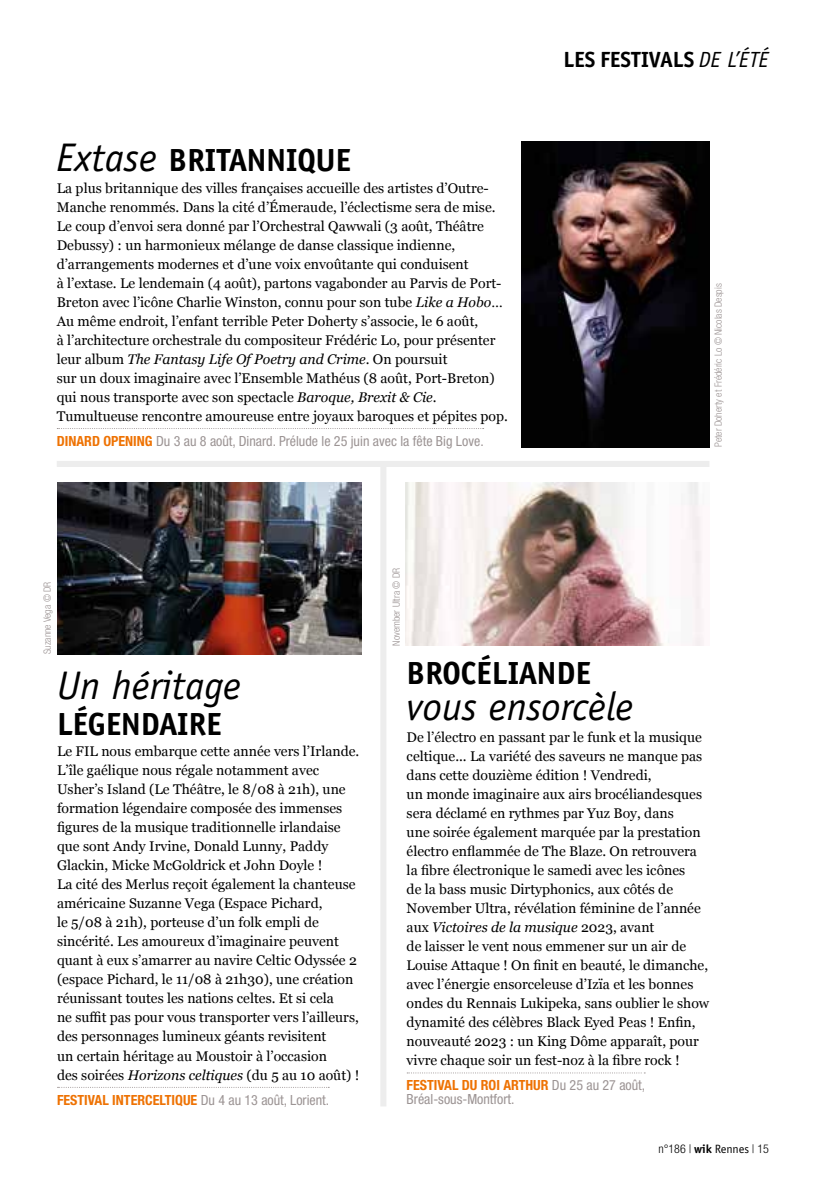
<style>
.page{position:relative;width:823px;height:1191px;background:#fff}
.page>*{position:absolute;margin:0;border:0;box-sizing:border-box;transform-origin:0 0}
.t1{font:italic 40px "Officina Sans Std";color:#000}
.t2{font:700 32px "Officina Sans ITC Pro";color:#000}
.t3{font:700 22px "Officina Sans ITC Pro";color:#000}
.t4{font:14px/19px "Georgia";color:#000}
.t5{font:condensed 14px/14px "Helvetica Neue";color:#9c9494}
.t6{font:700 condensed 14px "Helvetica Neue";color:#ee7203}
.t7{font:300 condensed 12px "Helvetica Neue";color:#000}
.t8{font:300 condensed 10px "Helvetica Neue";color:#9c9494}
.s1{font-family:"Officina Sans Std";font-weight:400;font-style:italic;font-size:40px}
.s2{font-style:italic}
.s3{font-weight:700;color:#ee7203}
.s4{font-family:"Officina Sans Std";font-weight:400;font-style:italic}
.s5{font-weight:400;color:#9c9494}
.s6{font-family:"Officina Sans ITC Pro";font-weight:700;font-stretch:normal}
.s7{font-family:"Officina Sans ITC Pro";font-weight:400;font-stretch:normal}
</style>
<div class="page">
<svg style="left:407px;top:1072px;width:238px;height:1px"></svg>
<svg style="left:57px;top:428px;width:426px;height:1px"></svg>
<img style="left:57px;top:482px;width:304px;height:172px">
<img style="left:521px;top:142px;width:188px;height:305px">
<img style="left:405px;top:482px;width:299px;height:164px">
<div style="left:380px;top:467px;width:6px;height:639px;background:#ededed"></div>
<div style="left:57px;top:461px;width:652px;height:6px;background:#ededed"></div>
<h2 class="t2" style="left:57px;top:140px;width:295px"><span class="s1">Extase</span> BRITANNIQUE</h2>
<p class="t4" style="left:57px;top:178px;width:452px">La plus britannique des villes françaises accueille des artistes d’Outre-Manche renommés. Dans la cité d’Émeraude, l’éclectisme sera de mise.<br>Le coup d’envoi sera donné par l’Orchestral Qawwali (3 août, Théâtre Debussy) : un harmonieux mélange de danse classique indienne, d’arrangements modernes et d’une voix envoûtante qui conduisent<br>à l’extase. Le lendemain (4 août), partons vagabonder au Parvis de Port-Breton avec l’icône Charlie Winston, connu pour son tube <span class="s2">Like a Hobo</span>… Au même endroit, l’enfant terrible Peter Doherty s’associe, le 6 août,<br>à l’architecture orchestrale du compositeur Frédéric Lo, pour présenter leur album <span class="s2">The Fantasy Life Of Poetry and Crime</span>. On poursuit<br>sur un doux imaginaire avec l’Ensemble Mathéus (8 août, Port-Breton) qui nous transporte avec son spectacle <span class="s2">Baroque, Brexit &amp; Cie</span>.<br>Tumultueuse rencontre amoureuse entre joyaux baroques et pépites pop.</p>
<p class="t5" style="left:57px;top:434px;width:428px"><span class="s3">DINARD OPENING</span> Du 3 au 8 août, Dinard. Prélude le 25 juin avec la fête Big Love.</p>
<h3 class="t3" style="left:563px;top:46px;width:207px">LES FESTIVALS <span class="s4">DE L’ÉTÉ</span></h3>
<p class="t8" style="left:712px;top:447px;width:165px;rotate:-90deg">Peter Doherty et Frédéric Lo © Nicolas Despis</p>
<p class="t8" style="left:42px;top:654px;width:74px;rotate:-90deg">Suzanne Vega © DR</p>
<h1 class="t1" style="left:57px;top:662px;width:185px">Un héritage</h1>
<h2 class="t2" style="left:57px;top:704px;width:166px">LÉGENDAIRE</h2>
<p class="t4" style="left:57px;top:741px;width:304px">Le FIL nous embarque cette année vers l’Irlande.<br>L’île gaélique nous régale notamment avec Usher’s Island (Le Théâtre, le 8/08 à 21h), une formation légendaire composée des immenses figures de la musique traditionnelle irlandaise que sont Andy Irvine, Donald Lunny, Paddy Glackin, Micke McGoldrick et John Doyle !<br>La cité des Merlus reçoit également la chanteuse américaine Suzanne Vega (Espace Pichard,<br>le 5/08 à 21h), porteuse d’un folk empli de sincérité. Les amoureux d’imaginaire peuvent quant à eux s’amarrer au navire Celtic Odyssée 2 (espace Pichard, le 11/08 à 21h30), une création réunissant toutes les nations celtes. Et si cela<br>ne suffit pas pour vous transporter vers l’ailleurs, des personnages lumineux géants revisitent<br>un certain héritage au Moustoir à l’occasion<br>des soirées <span class="s2">Horizons celtiques</span> (du 5 au 10 août) !</p>
<p class="t6" style="left:57px;top:1091px;width:273px">FESTIVAL INTERCELTIQUE <span class="s5">Du 4 au 13 août, Lorient.</span></p>
<p class="t8" style="left:390px;top:646px;width:79px;rotate:-90deg">November Ultra © DR</p>
<h2 class="t2" style="left:406px;top:653px;width:186px">BROCÉLIANDE</h2>
<h1 class="t1" style="left:406px;top:683px;width:228px">vous ensorcèle</h1>
<p class="t4" style="left:406px;top:727px;width:304px">De l’électro en passant par le funk et la musique celtique... La variété des saveurs ne manque pas dans cette douzième édition ! Vendredi,<br>un monde imaginaire aux airs brocéliandesques sera déclamé en rythmes par Yuz Boy, dans<br>une soirée également marquée par la prestation électro enflammée de The Blaze. On retrouvera la fibre électronique le samedi avec les icônes<br>de la bass music Dirtyphonics, aux côtés de November Ultra, révélation féminine de l’année aux <span class="s2">Victoires de la musique</span> 2023, avant<br>de laisser le vent nous emmener sur un air de Louise Attaque ! On finit en beauté, le dimanche, avec l’énergie ensorceleuse d’Izïa et les bonnes ondes du Rennais Lukipeka, sans oublier le show dynamité des célèbres Black Eyed Peas ! Enfin, nouveauté 2023 : un King Dôme apparaît, pour vivre chaque soir un fest-noz à la fibre rock !</p>
<p class="t5" style="left:406px;top:1078px;width:240px"><span class="s3">FESTIVAL DU ROI ARTHUR</span> Du 25 au 27 août,<br>Bréal-sous-Montfort.</p>
<p class="t7" style="left:658px;top:1141px;width:112px">n°186 | <span class="s6">wik</span> <span class="s7">Rennes</span> | 15</p>
</div>
